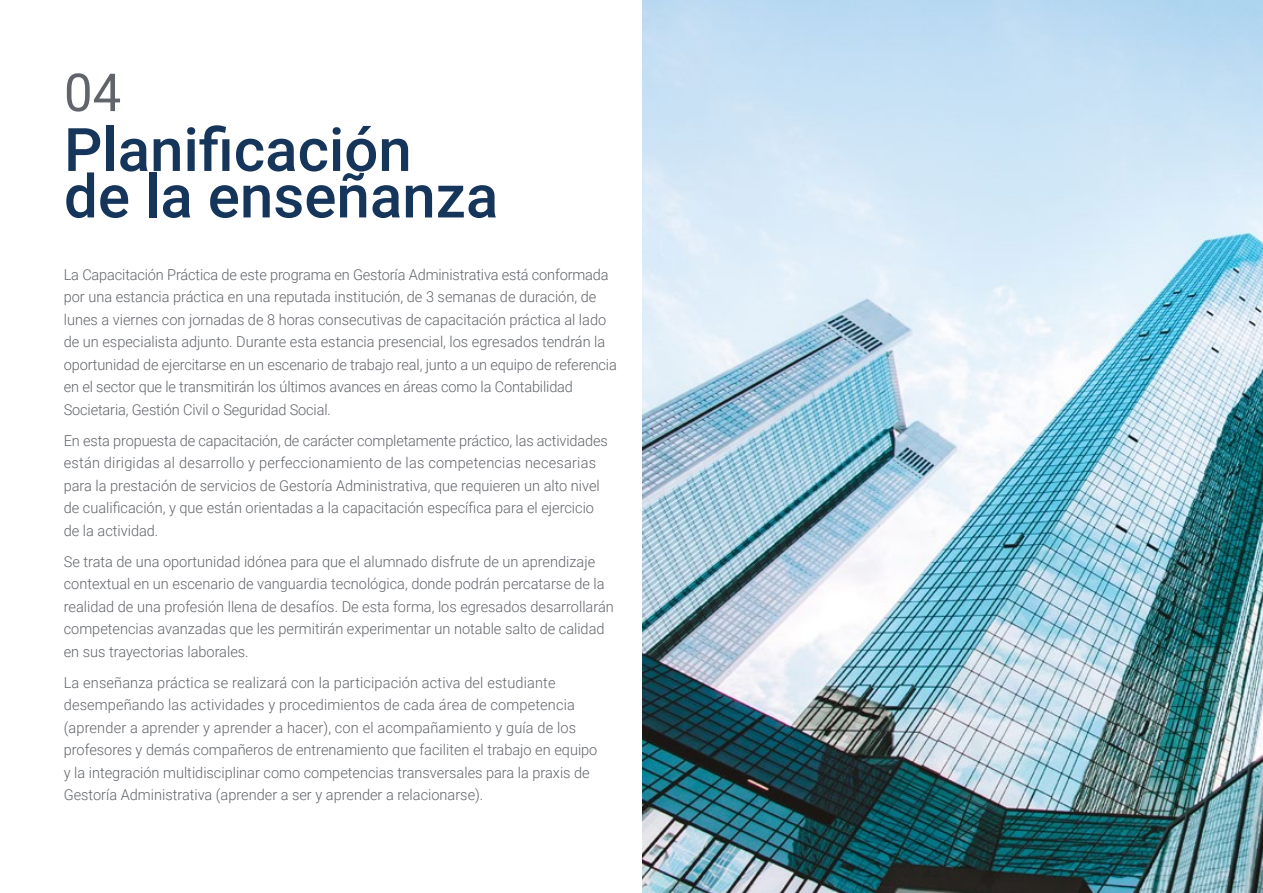
<style>
.page{position:relative;width:1263px;height:893px;background:#fff}
.page>*{position:absolute;margin:0;border:0;box-sizing:border-box;transform-origin:0 0}
.t1{font:500 60px/46.5px "Roboto";color:#16355a}
.t2{font:52.5px "Roboto";color:#61646a}
.t3{font:300 15px/22.5px "Roboto";color:#61646a}
</style>
<div class="page">
<img style="left:642px;top:0;width:621px;height:893px">
<h2 class="t2" style="left:64px;top:56px;width:59px">04</h2>
<h1 class="t1" style="left:64px;top:124px;width:436px">Planificación<br>de la enseñanza</h1>
<p class="t3" style="left:64px;top:262px;width:554px">La Capacitación Práctica de este programa en Gestoría Administrativa está conformada por una estancia práctica en una reputada institución, de 3 semanas de duración, de lunes a viernes con jornadas de 8 horas consecutivas de capacitación práctica al lado de un especialista adjunto. Durante esta estancia presencial, los egresados tendrán la oportunidad de ejercitarse en un escenario de trabajo real, junto a un equipo de referencia en el sector que le transmitirán los últimos avances en áreas como la Contabilidad Societaria, Gestión Civil o Seguridad Social.</p>
<p class="t3" style="left:64px;top:428px;width:546px">En esta propuesta de capacitación, de carácter completamente práctico, las actividades están dirigidas al desarrollo y perfeccionamiento de las competencias necesarias para la prestación de servicios de Gestoría Administrativa, que requieren un alto nivel de cualificación, y que están orientadas a la capacitación específica para el ejercicio de la actividad.</p>
<p class="t3" style="left:64px;top:549px;width:551px">Se trata de una oportunidad idónea para que el alumnado disfrute de un aprendizaje contextual en un escenario de vanguardia tecnológica, donde podrán percatarse de la realidad de una profesión llena de desafíos. De esta forma, los egresados desarrollarán competencias avanzadas que les permitirán experimentar un notable salto de calidad en sus trayectorias laborales.</p>
<p class="t3" style="left:64px;top:670px;width:535px">La enseñanza práctica se realizará con la participación activa del estudiante desempeñando las actividades y procedimientos de cada área de competencia (aprender a aprender y aprender a hacer), con el acompañamiento y guía de los profesores y demás compañeros de entrenamiento que faciliten el trabajo en equipo y la integración multidisciplinar como competencias transversales para la praxis de Gestoría Administrativa (aprender a ser y aprender a relacionarse).</p>
</div>
